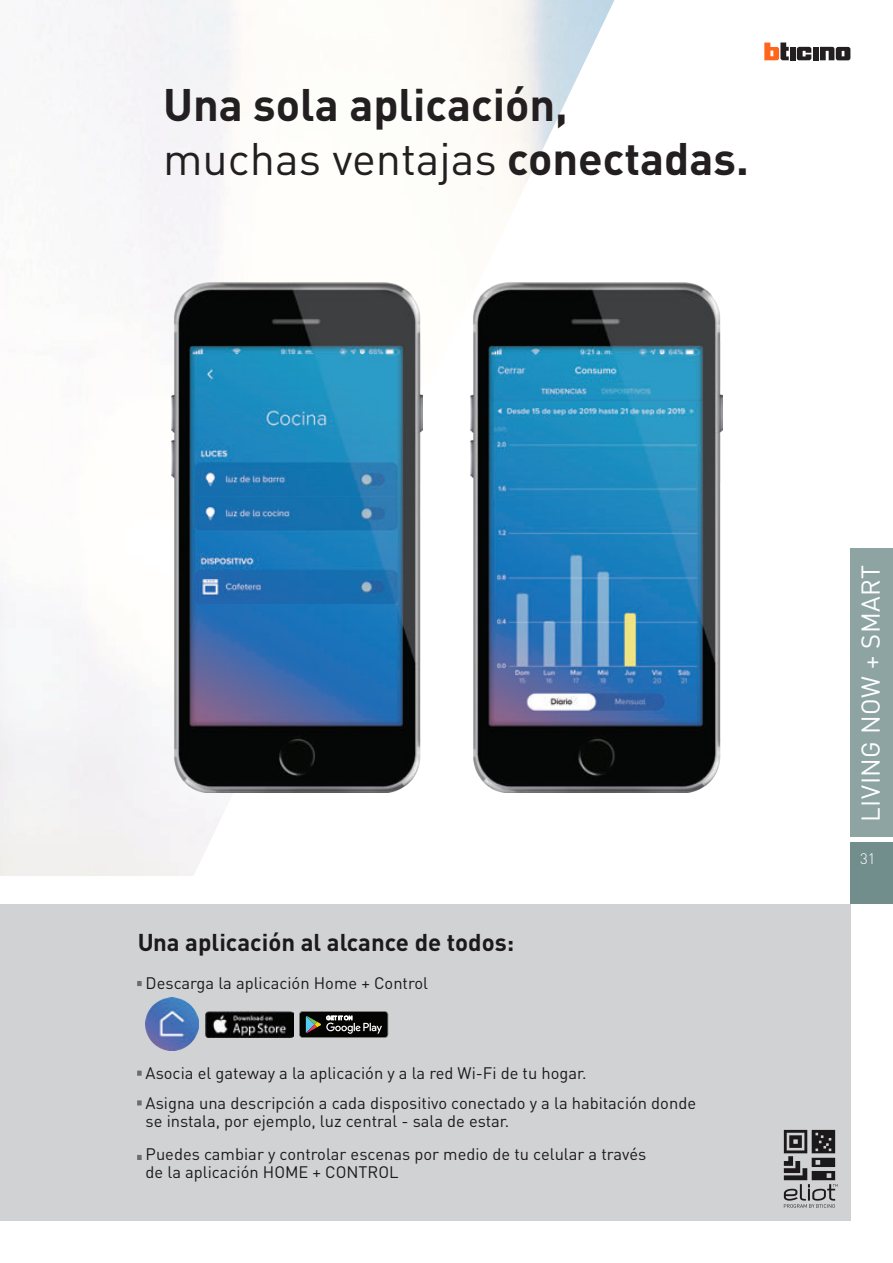
<style>
.page{position:relative;width:893px;height:1263px;background:#fff}
.page>*{position:absolute;margin:0;border:0;box-sizing:border-box;transform-origin:0 0}
.t1{font:45px "DIN Pro";color:#231f20}
.t2{font:700 45px "DIN Pro";color:#231f20}
.t3{font:25.5px "DIN Pro";letter-spacing:.02em;color:#fff}
.t4{font:700 24px "DIN Pro";color:#231f20}
.t5{font:16.5px/30px "DIN Pro";color:#231f20}
.t6{font:300 15px "DIN Pro";color:#fff}
.s1{font-weight:700}
</style>
<div class="page">
<div style="left:0;top:904px;width:850px;height:316px;background:#d1d2d4"></div>
<img style="left:0;top:0;width:614px;height:876px">
<img style="left:171px;top:282px;width:252px;height:510px">
<img style="left:471px;top:282px;width:251px;height:510px">
<svg style="left:784px;top:1130px;width:54px;height:78px"></svg>
<div style="left:813px;top:47px;width:6px;height:13px;background:#231f20"></div>
<div style="left:790px;top:47px;width:6px;height:13px;background:#231f20"></div>
<svg style="left:764px;top:43px;width:25px;height:17px"></svg>
<svg style="left:797px;top:47px;width:14px;height:13px"></svg>
<svg style="left:820px;top:47px;width:30px;height:13px"></svg>
<div style="left:850px;top:842px;width:43px;height:62px;background:#728e8c"></div>
<div style="left:850px;top:549px;width:43px;height:288px;background:#8ea4a3"></div>
<img style="left:145px;top:997px;width:53px;height:54px">
<img style="left:205px;top:1011px;width:89px;height:27px">
<svg style="left:299px;top:1011px;width:89px;height:27px;background:#343634"></svg>
<svg style="left:137px;top:981px;width:5px;height:5px"></svg>
<svg style="left:137px;top:1070px;width:5px;height:6px"></svg>
<svg style="left:137px;top:1155px;width:5px;height:5px"></svg>
<svg style="left:137px;top:1100px;width:5px;height:5px"></svg>
<p class="t2" style="left:163px;top:74px;width:406px">Una sola aplicación,</p>
<p class="t1" style="left:163px;top:128px;width:587px">muchas ventajas <span class="s1">conectadas.</span></p>
<h3 class="t4" style="left:137px;top:926px;width:379px">Una aplicación al alcance de todos:</h3>
<p class="t5" style="left:146px;top:968px;width:284px">Descarga la aplicación Home + Control</p>
<p class="t5" style="left:146px;top:1057px;width:552px">Asocia el gateway a la aplicación y a la red Wi-Fi de tu hogar.<br>Asigna una descripción a cada dispositivo conectado y a la habitación donde</p>
<p class="t5" style="left:146px;top:1103px;width:502px;line-height:33.3px">se instala, por ejemplo, luz central - sala de estar.<br>Puedes cambiar y controlar escenas por medio de tu celular a través</p>
<p class="t5" style="left:146px;top:1156px;width:254px">de la aplicación HOME + CONTROL</p>
<p class="t3" style="left:853px;top:822px;width:259px;rotate:-90deg">LIVING NOW + SMART</p>
<p class="t6" style="left:860px;top:848px;width:17px">31</p>
</div>
